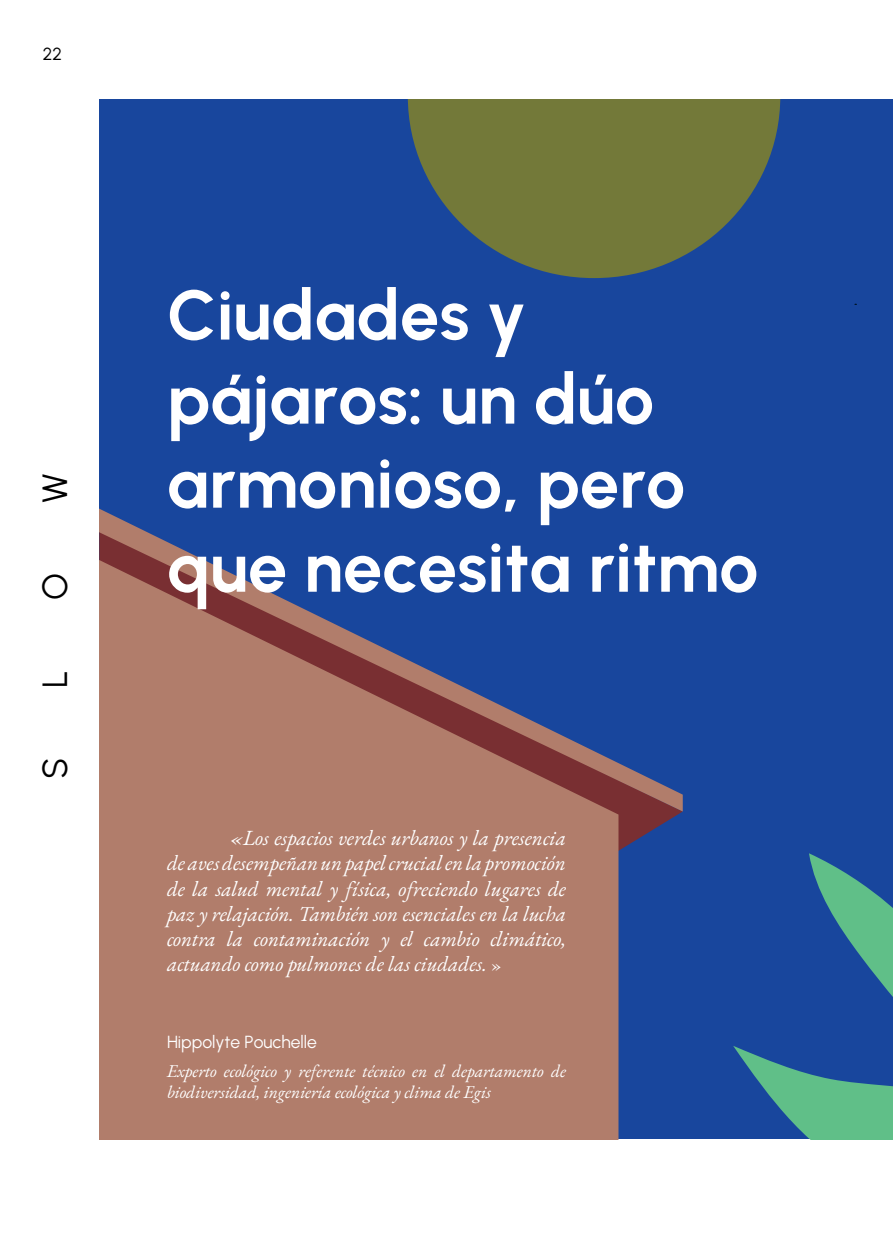
<style>
.page{position:relative;width:893px;height:1241px;background:#fff}
.page>*{position:absolute;margin:0;border:0;box-sizing:border-box;transform-origin:0 0}
._01_Titres{font:70px/84px "Urbanist";color:#fff}
._02_marges{font:35px "Urbanist";color:#000}
._03_citation{font:italic 21px/25.2px "EB Garamond";color:#fff;text-align:justify}
._03_citation-2{font:italic 17.5px/21px "EB Garamond";color:#fff}
._06_Texte_courant{font:17.5px "Urbanist";color:#fff}
.t1{font:17.5px "Urbanist";color:#000}
.s1{font-style:normal;font-size:17.5px}
</style>
<div class="page">
<div style="left:99px;top:99px;width:794px;height:1039px;background:#18469d"></div>
<svg style="left:408px;top:99px;width:372px;height:179px;fill:#737939"></svg>
<svg style="left:99px;top:508px;width:584px;height:303px"></svg>
<svg style="left:99px;top:555px;width:519px;height:583px;background:#97716f"></svg>
<svg style="left:733px;top:853px;width:160px;height:285px"></svg>
<p class="t1" style="left:43px;top:42px;width:21px">22</p>
<p class="_02_marges" style="left:32px;top:503px;width:31px;rotate:-90deg">W</p>
<p class="_02_marges" style="left:32px;top:600px;width:28px;rotate:-90deg">O</p>
<p class="_02_marges" style="left:32px;top:688px;width:19px;rotate:-90deg">L</p>
<p class="_02_marges" style="left:32px;top:779px;width:23px;rotate:-90deg">S</p>
<p class="_01_Titres" style="left:167px;top:271px;width:593px">Ciudades y pájaros: un dúo armonioso, pero que necesita ritmo</p>
<p class="_03_citation" style="left:167px;top:825px;width:401px;text-indent:63px">«Los espacios verdes urbanos y la presencia de aves desempeñan un papel crucial en la promoción de la salud mental y física, ofreciendo lugares de paz y relajación. También son esenciales en la lucha contra la contaminación y el cambio climático, actuando como pulmones de las ciudades. <span class="s1">»</span></p>
<p class="_06_Texte_courant" style="left:167px;top:1030px;width:151px">Hippolyte Pouchelle</p>
<p class="_03_citation-2" style="left:167px;top:1060px;width:400px">Experto ecológico y referente técnico en el departamento de biodiversidad, ingeniería ecológica y clima de Egis</p>
</div>
